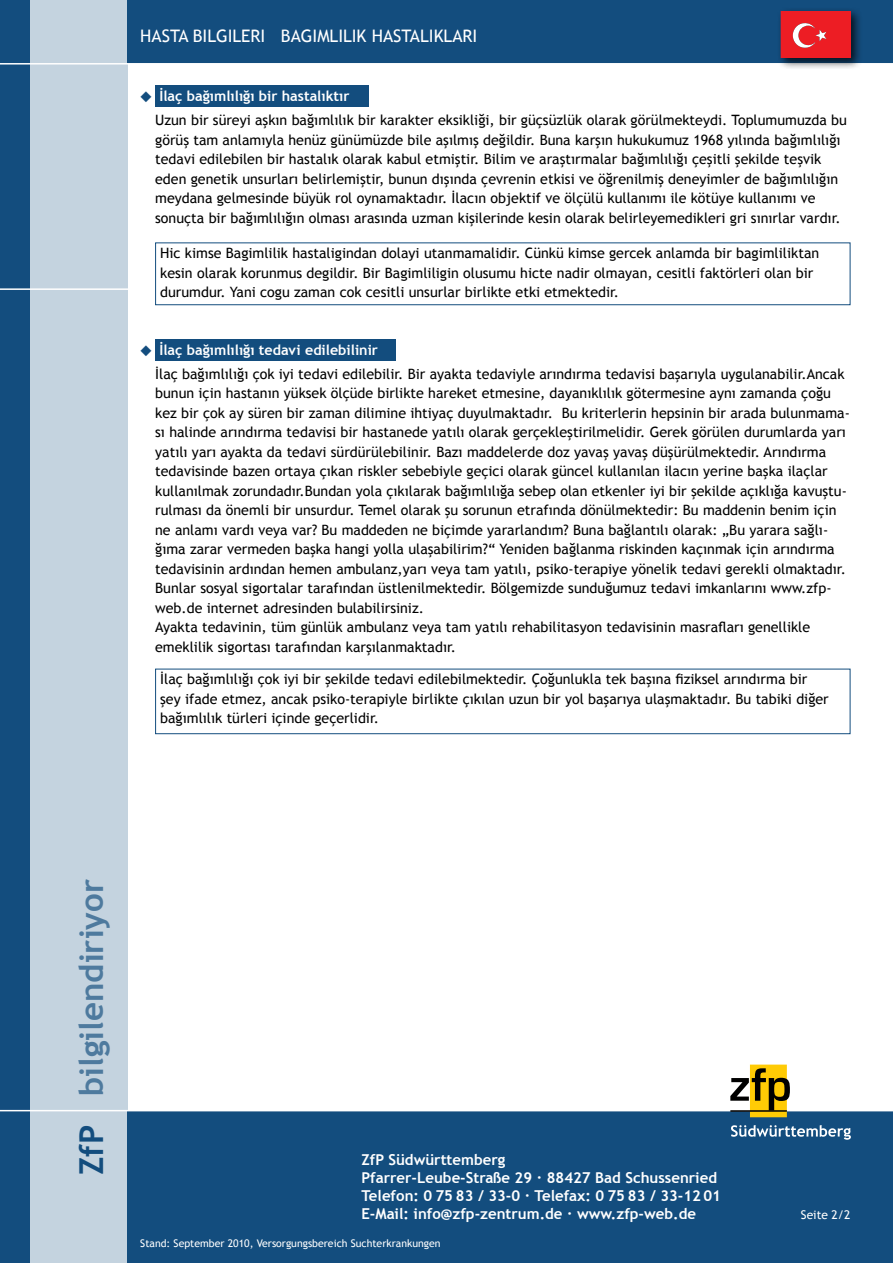
<style>
.page{position:relative;width:893px;height:1263px;background:#fff}
.page>*{position:absolute;margin:0;border:0;box-sizing:border-box;transform-origin:0 0}
.t1{font:700 33px "Trebuchet MS";color:#4e7a9e}
.t2{font:17.25px "Trebuchet MS";color:#fff}
.t3{font:700 15px/18px "Trebuchet MS";color:#fff}
.t4{font:14.25px/19.5px "Trebuchet MS";color:#000}
.t5{font:700 14.25px "Trebuchet MS";color:#fff}
.t6{font:12px "Trebuchet MS";color:#fff}
.t7{font:10.5px "Trebuchet MS";color:#fff}
.s1{color:#134d7e}
</style>
<div class="page">
<div style="left:30px;top:0;width:98px;height:1263px;background:#c4d3df"></div>
<div style="left:0;top:0;width:30px;height:1263px;background:#134d7e"></div>
<div style="left:128px;top:0;width:765px;height:64px;background:#134d7e"></div>
<div style="left:128px;top:1111px;width:765px;height:152px;background:#134d7e"></div>
<hr style="left:0;top:288px;width:893px;height:2px;background:#fff">
<hr style="left:0;top:1110px;width:893px;height:1px;background:#fff">
<hr style="left:0;top:63px;width:893px;height:2px;background:#fff">
<div style="left:750px;top:1064px;width:37px;height:53px;background:#ffcb05"></div>
<svg style="left:730px;top:1068px;width:60px;height:42px"></svg>
<hr style="left:730px;top:1110px;width:57px;height:2px;background:#000">
<svg style="left:731px;top:1125px;width:120px;height:15px"></svg>
<div style="left:777px;top:7px;width:86px;height:63px;background:#000;opacity:.75"></div>
<svg style="left:781px;top:11px;width:69px;height:46px;background:#ec2c33"></svg>
<div style="left:155px;top:339px;width:240px;height:21px;background:#134d7e"></div>
<div style="left:155px;top:85px;width:213px;height:21px;background:#134d7e"></div>
<div style="left:155px;top:669px;width:695px;height:65px;border:1px solid #134d7e"></div>
<div style="left:155px;top:242px;width:695px;height:63px;border:1px solid #134d7e"></div>
<p class="t2" style="left:140px;top:26px;width:338px">HASTA BILGILERI BAGIMLILIK HASTALIKLARI</p>
<p class="t5" style="left:159px;top:87px;width:192px">İlaç bağımlılığı bir hastalıktır</p>
<p class="t4" style="left:155px;top:111px;width:693px">Uzun bir süreyi aşkın bağımlılık bir karakter eksikliği, bir güçsüzlük olarak görülmekteydi. Toplumumuzda bu görüş tam anlamıyla henüz günümüzde bile aşılmış değildir. Buna karşın hukukumuz 1968 yılında bağımlılığı tedavi edilebilen bir hastalık olarak kabul etmiştir. Bilim ve araştırmalar bağımlılığı çeşitli şekilde teşvik eden genetik unsurları belirlemiştir, bunun dışında çevrenin etkisi ve öğrenilmiş deneyimler de bağımlılığın meydana gelmesinde büyük rol oynamaktadır. İlacın objektif ve ölçülü kullanımı ile kötüye kullanımı ve sonuçta bir bağımlılığın olması arasında uzman kişilerinde kesin olarak belirleyemedikleri gri sınırlar vardır.</p>
<p class="t4" style="left:160px;top:243px;width:661px">Hic kimse Bagimlilik hastaligindan dolayi utanmamalidir. Cünkü kimse gercek anlamda bir bagimliliktan kesin olarak korunmus degildir. Bir Bagimliligin olusumu hicte nadir olmayan, cesitli faktörleri olan bir durumdur. Yani cogu zaman cok cesitli unsurlar birlikte etki etmektedir.</p>
<p class="t5" style="left:159px;top:341px;width:220px">İlaç bağımlılığı tedavi edilebilinir</p>
<p class="t4" style="left:155px;top:364px;width:696px">İlaç bağımlılığı çok iyi tedavi edilebilir. Bir ayakta tedaviyle arındırma tedavisi başarıyla uygulanabilir.Ancak bunun için hastanın yüksek ölçüde birlikte hareket etmesine, dayanıklılık götermesine aynı zamanda çoğu kez bir çok ay süren bir zaman dilimine ihtiyaç duyulmaktadır. Bu kriterlerin hepsinin bir arada bulunmama&shy;sı halinde arındırma tedavisi bir hastanede yatılı olarak gerçekleştirilmelidir. Gerek görülen durumlarda yarı yatılı yarı ayakta da tedavi sürdürülebilinir. Bazı maddelerde doz yavaş yavaş düşürülmektedir. Arındırma tedavisinde bazen ortaya çıkan riskler sebebiyle geçici olarak güncel kullanılan ilacın yerine başka ilaçlar kullanılmak zorundadır.Bundan yola çıkılarak bağımlılığa sebep olan etkenler iyi bir şekilde açıklığa kavuştu&shy;rulması da önemli bir unsurdur. Temel olarak şu sorunun etrafında dönülmektedir: Bu maddenin benim için ne anlamı vardı veya var? Bu maddeden ne biçimde yararlandım? Buna bağlantılı olarak: „Bu yarara sağlı&shy;ğıma zarar vermeden başka hangi yolla ulaşabilirim?“ Yeniden bağlanma riskinden kaçınmak için arındırma tedavisinin ardından hemen ambulanz,yarı veya tam yatılı, psiko-terapiye yönelik tedavi gerekli olmaktadır.<br>Bunlar sosyal sigortalar tarafından üstlenilmektedir. Bölgemizde sunduğumuz tedavi imkanlarını www.zfp&shy;web.de internet adresinden bulabilirsiniz.<br>Ayakta tedavinin, tüm günlük ambulanz veya tam yatılı rehabilitasyon tedavisinin masrafları genellikle emeklilik sigortası tarafından karşılanmaktadır.</p>
<p class="t4" style="left:160px;top:670px;width:670px">İlaç bağımlılığı çok iyi bir şekilde tedavi edilebilmektedir. Çoğunlukla tek başına fiziksel arındırma bir şey ifade etmez, ancak psiko-terapiyle birlikte çıkılan uzun bir yol başarıya ulaşmaktadır. Bu tabiki diğer bağımlılık türleri içinde geçerlidir.</p>
<h1 class="t1" style="left:71px;top:1175px;width:297px;rotate:-90deg"><span class="s1">ZfP</span> bilgilendiriyor</h1>
<p class="t3" style="left:361px;top:1150px;width:361px">ZfP Südwürttemberg<br>Pfarrer-Leube-Straße 29 ∙ 88427 Bad Schussenried Telefon: 0 75 83 / 33-0 ∙ Telefax: 0 75 83 / 33-1201<br>E-Mail: info@zfp-zentrum.de ∙ www.zfp-web.de</p>
<p class="t7" style="left:140px;top:1237px;width:302px">Stand: September 2010, Versorgungsbereich Suchterkrankungen</p>
<p class="t6" style="left:801px;top:1208px;width:51px">Seite 2/2</p>
</div>
